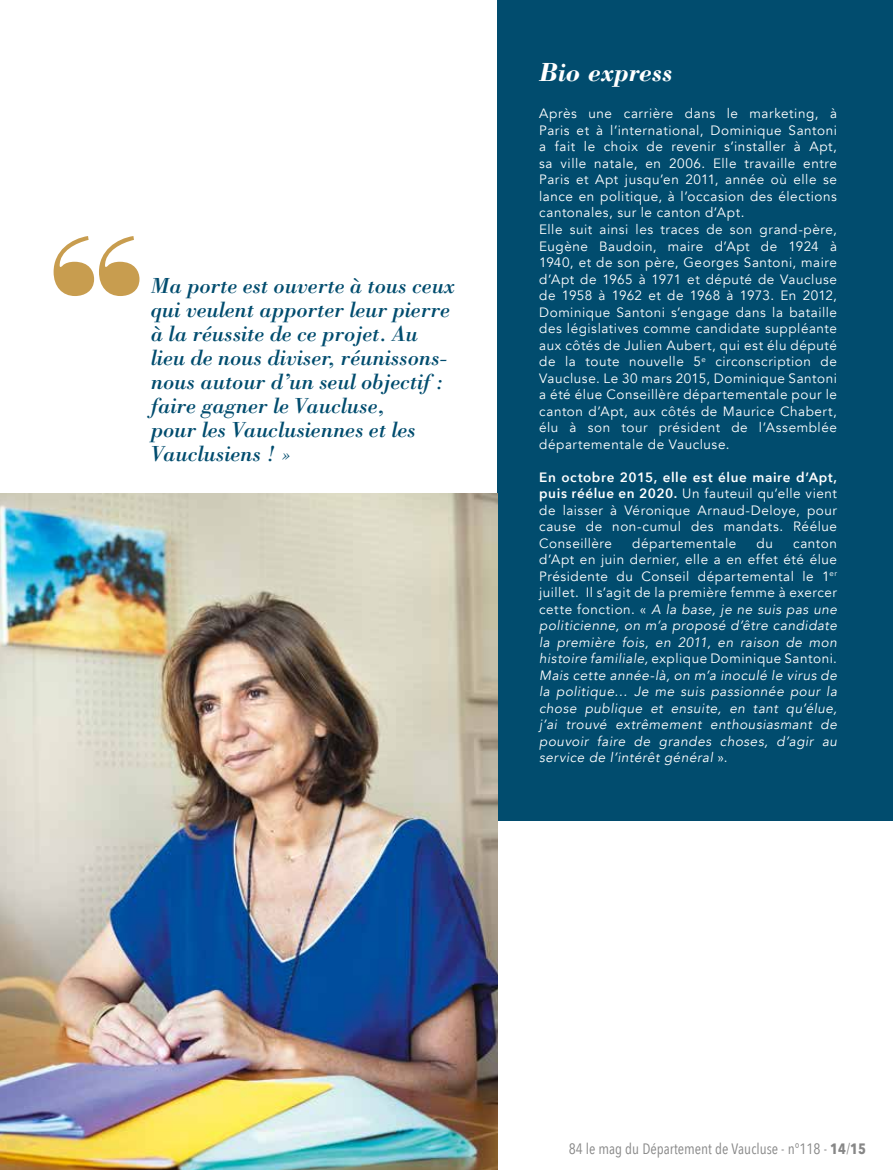
<style>
.page{position:relative;width:893px;height:1170px;background:#fff}
.page>*{position:absolute;margin:0;border:0;box-sizing:border-box;transform-origin:0 0}
.t1{font:147.75px "Bodoni Poster";color:#c89d4f;scale:.89 1}
.t2{font:italic 700 27px "Bodoni";letter-spacing:-.01em;color:#fff}
.t3{font:italic 22.5px/24px "Bodoni";letter-spacing:-.01em;color:#014c6e}
.t4{font:15px "Avenir Next Condensed";color:#878787}
.t5{font:13.5px/16.5px "Avenir";letter-spacing:.04em;color:#fff}
.t6{font:italic 13.5px/16.5px "Avenir";letter-spacing:.04em;color:#fff;text-align:justify}
.t7{font:600 13.5px "Avenir Next";letter-spacing:.045em;color:#fff}
.s1{font-family:"Avenir Next";font-weight:600}
.s2{font-style:normal}
.s3{font-weight:700}
</style>
<div class="page">
<div style="left:498px;top:0;width:395px;height:820px;background:#014c6e"></div>
<img style="left:0;top:493px;width:498px;height:676px">
<h1 class="t1" style="left:52px;top:198px;width:102px">‘‘</h1>
<h3 class="t3" style="left:151px;top:273px;width:306px">Ma porte est ouverte à tous ceux qui veulent apporter leur pierre à la réussite de ce projet. Au lieu de nous diviser, réunissons&shy;nous autour d’un seul objectif : faire gagner le Vaucluse,<br>pour les Vauclusiennes et les<br>Vauclusiens ! »</h3>
<h2 class="t2" style="left:539px;top:55px;width:135px">Bio express</h2>
<p class="t5" style="left:539px;top:106px;width:299px">Après une carrière dans le marketing, à Paris et à l’international, Dominique Santoni a fait le choix de revenir s’installer à Apt, sa ville natale, en 2006. Elle travaille entre Paris et Apt jusqu’en 2011, année où elle se lance en politique, à l’occasion des élections cantonales, sur le canton d’Apt.<br>Elle suit ainsi les traces de son grand-père, Eugène Baudoin, maire d’Apt de 1924 à 1940, et de son père, Georges Santoni, maire d’Apt de 1965 à 1971 et député de Vaucluse de 1958 à 1962 et de 1968 à 1973. En 2012, Dominique Santoni s’engage dans la bataille des législatives comme candidate suppléante aux côtés de Julien Aubert, qui est élu député de la toute nouvelle 5<sup>e</sup> circonscription de Vaucluse. Le 30 mars 2015, Dominique Santoni a été élue Conseillère départementale pour le canton d’Apt, aux côtés de Maurice Chabert, élu à son tour président de l’Assemblée départementale de Vaucluse.</p>
<p class="t7" style="left:539px;top:465px;width:299px">En octobre 2015, elle est élue maire d’Apt,</p>
<p class="t5" style="left:539px;top:485px;width:299px;text-align:justify"><span class="s1">puis réélue en 2020.</span> Un fauteuil qu’elle vient de laisser à Véronique Arnaud-Deloye, pour cause de non-cumul des mandats. Réélue Conseillère</p>
<p class="t5" style="left:632px;top:535px;width:106px">départementale</p>
<p class="t5" style="left:756px;top:535px;width:18px">du</p>
<p class="t6" style="left:539px;top:535px;width:299px;text-indent:254px"><span class="s2">canton d’Apt en juin dernier, elle a en effet été élue Présidente du Conseil départemental le 1</span><sup>er </sup><span class="s2">juillet. Il s’agit de la première femme à exercer cette fonction. «</span> A la base, je ne suis pas une politicienne, on m’a proposé d’être candidate la première fois, en 2011, en raison de mon histoire familiale, <span class="s2">explique Dominique Santoni.<br></span>Mais cette année-là, on m’a inoculé le virus de la politique… Je me suis passionnée pour la chose publique et ensuite, en tant qu’élue, j’ai trouvé extrêmement enthousiasmant de pouvoir faire de grandes choses, d’agir au service de l’intérêt général <span class="s2">».</span></p>
<p class="t4" style="left:569px;top:1135px;width:299px">84 le mag du Département de Vaucluse - n°118 - <span class="s3">14</span>/<span class="s3">15</span></p>
</div>
